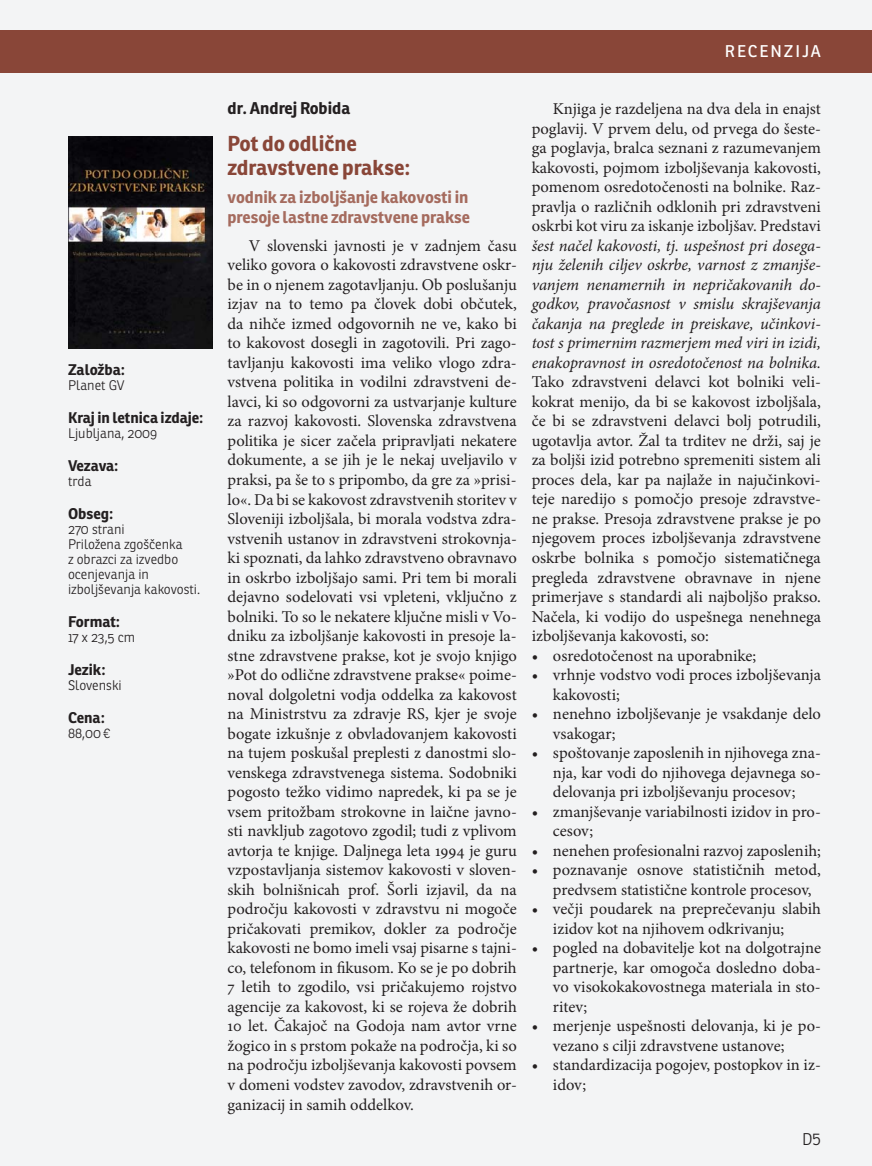
<style>
.page{position:relative;width:872px;height:1166px;background:#fff}
.page>*{position:absolute;margin:0;border:0;box-sizing:border-box;transform-origin:0 0}
.t1{font:700 21px/24px "Ronnia";color:#894638}
.t2{font:16.5px/19.5px "Minion Pro";color:#231f20}
.t3{font:italic 16.5px/19.5px "Minion Pro";letter-spacing:-.005em;color:#231f20;text-align:justify}
.t4{font:700 16.5px/19.5px "Ronnia";color:#a56b5e}
.t5{font:700 16.5px "Ronnia";color:#231f20}
.t6{font:16.5px "Ronnia";letter-spacing:.12em;color:#fff}
.t7{font:300 16.5px "Ronnia";color:#231f20}
.t8{font:700 15px "Ronnia";color:#231f20}
.t9{font:300 13.5px/15px "Ronnia";color:#231f20}
</style>
<div class="page">
<div style="left:0;top:0;width:872px;height:1165px;background:#f3f4f5"></div>
<div style="left:0;top:30px;width:872px;height:42px;background:#894638"></div>
<img style="left:68px;top:136px;width:145px;height:213px">
<p class="t8" style="left:68px;top:364px;width:58px">Založba:</p>
<p class="t9" style="left:68px;top:377px;width:58px">Planet GV</p>
<p class="t8" style="left:68px;top:412px;width:137px">Kraj in letnica izdaje:</p>
<p class="t9" style="left:68px;top:425px;width:91px">Ljubljana, 2009</p>
<p class="t8" style="left:68px;top:460px;width:52px">Vezava:</p>
<p class="t9" style="left:68px;top:473px;width:25px">trda</p>
<p class="t8" style="left:68px;top:508px;width:47px">Obseg:</p>
<p class="t9" style="left:68px;top:521px;width:134px">270 strani<br>Priložena zgoščenka<br>z obrazci za izvedbo ocenjevanja in izboljševanja kakovosti.</p>
<p class="t8" style="left:68px;top:616px;width:54px">Format:</p>
<p class="t9" style="left:68px;top:629px;width:69px">17 x 23,5 cm</p>
<p class="t8" style="left:68px;top:664px;width:39px">Jezik:</p>
<p class="t9" style="left:68px;top:677px;width:55px">Slovenski</p>
<p class="t8" style="left:68px;top:712px;width:38px">Cena:</p>
<p class="t9" style="left:68px;top:725px;width:44px">88,00 €</p>
<p class="t6" style="left:724px;top:45px;width:98px">RECENZIJA</p>
<p class="t5" style="left:227px;top:102px;width:124px">dr. Andrej Robida</p>
<p class="t1" style="left:227px;top:134px;width:184px">Pot do odlične zdravstvene prakse:</p>
<p class="t4" style="left:227px;top:189px;width:244px">vodnik za izboljšanje kakovosti in presoje lastne zdravstvene prakse</p>
<p class="t2" style="left:227px;top:237px;width:291px;text-align:justify;text-indent:21px">V slovenski javnosti je v zadnjem času veliko govora o kakovosti zdravstvene oskr&shy;be in o njenem zagotavljanju. Ob poslušanju izjav na to temo pa človek dobi občutek, da nihče izmed odgovornih ne ve, kako bi to kakovost dosegli in zagotovili. Pri zago&shy;tavljanju kakovosti ima veliko vlogo zdra&shy;vstvena politika in vodilni zdravstveni de&shy;lavci, ki so odgovorni za ustvarjanje kulture za razvoj kakovosti. Slovenska zdravstvena politika je sicer začela pripravljati nekatere dokumente, a se jih je le nekaj uveljavilo v praksi, pa še to s pripombo, da gre za »prisi&shy;lo«. Da bi se kakovost zdravstvenih storitev v Sloveniji izboljšala, bi morala vodstva zdra&shy;vstvenih ustanov in zdravstveni strokovnja&shy;ki spoznati, da lahko zdravstveno obravnavo in oskrbo izboljšajo sami. Pri tem bi morali dejavno sodelovati vsi vpleteni, vključno z bolniki. To so le nekatere ključne misli v Vo&shy;dniku za izboljšanje kakovosti in presoje la&shy;stne zdravstvene prakse, kot je svojo knjigo »Pot do odlične zdravstvene prakse« poime&shy;noval dolgoletni vodja oddelka za kakovost na Ministrstvu za zdravje RS, kjer je svoje bogate izkušnje z obvladovanjem kakovosti na tujem poskušal preplesti z danostmi slo&shy;venskega zdravstvenega sistema. Sodobniki pogosto težko vidimo napredek, ki pa se je vsem pritožbam strokovne in laične javno&shy;sti navkljub zagotovo zgodil; tudi z vplivom avtorja te knjige. Daljnega leta 1994 je guru vzpostavljanja sistemov kakovosti v sloven&shy;skih bolnišnicah prof. Šorli izjavil, da na področju kakovosti v zdravstvu ni mogoče pričakovati premikov, dokler za področje kakovosti ne bomo imeli vsaj pisarne s tajni&shy;co, telefonom in fikusom. Ko se je po dobrih 7 letih to zgodilo, vsi pričakujemo rojstvo agencije za kakovost, ki se rojeva že dobrih 10 let. Čakajoč na Godoja nam avtor vrne žogico in s prstom pokaže na področja, ki so na področju izboljševanja kakovosti povsem v domeni vodstev zavodov, zdravstvenih or&shy;ganizacij in samih oddelkov.</p>
<p class="t2" style="left:531px;top:100px;width:291px;text-align:justify;text-indent:21px">Knjiga je razdeljena na dva dela in enajst poglavij. V prvem delu, od prvega do šeste&shy;ga poglavja, bralca seznani z razumevanjem kakovosti, pojmom izboljševanja kakovosti, pomenom osredotočenosti na bolnike. Raz&shy;pravlja o različnih odklonih pri zdravstveni oskrbi kot viru za iskanje izboljšav. Predstavi</p>
<p class="t3" style="left:531px;top:237px;width:291px">šest načel kakovosti, tj. uspešnost pri dosega&shy;nju želenih ciljev oskrbe, varnost z zmanjše&shy;vanjem nenamernih in nepričakovanih do&shy;godkov, pravočasnost v smislu skrajševanja čakanja na preglede in preiskave, učinkovi&shy;tost s primernim razmerjem med viri in izidi, enakopravnost in osredotočenost na bolnika.</p>
<p class="t2" style="left:531px;top:373px;width:291px;text-align:justify">Tako zdravstveni delavci kot bolniki veli&shy;kokrat menijo, da bi se kakovost izboljšala, če bi se zdravstveni delavci bolj potrudili, ugotavlja avtor. Žal ta trditev ne drži, saj je za boljši izid potrebno spremeniti sistem ali proces dela, kar pa najlaže in najučinkovi&shy;teje naredijo s pomočjo presoje zdravstve&shy;ne prakse. Presoja zdravstvene prakse je po njegovem proces izboljševanja zdravstvene oskrbe bolnika s pomočjo sistematičnega pregleda zdravstvene obravnave in njene primerjave s standardi ali najboljšo prakso.<br>Načela, ki vodijo do uspešnega nenehnega izboljševanja kakovosti, so:</p>
<p class="t2" style="left:531px;top:646px;width:226px">• osredotočenost na uporabnike;</p>
<p class="t2" style="left:553px;top:666px;width:269px;text-indent:-21px">• vrhnje vodstvo vodi proces izboljševanja kakovosti;</p>
<p class="t2" style="left:553px;top:705px;width:269px;text-indent:-21px">• nenehno izboljševanje je vsakdanje delo vsakogar;</p>
<p class="t2" style="left:553px;top:744px;width:269px;text-align:justify;text-indent:-21px">• spoštovanje zaposlenih in njihovega zna&shy;nja, kar vodi do njihovega dejavnega so&shy;delovanja pri izboljševanju procesov;</p>
<p class="t2" style="left:553px;top:802px;width:269px;text-indent:-21px">• zmanjševanje variabilnosti izidov in pro&shy;cesov;</p>
<p class="t2" style="left:531px;top:841px;width:291px">• nenehen profesionalni razvoj zaposlenih;</p>
<p class="t2" style="left:553px;top:861px;width:269px;text-indent:-21px">• poznavanje osnove statističnih metod, predvsem statistične kontrole procesov,</p>
<p class="t2" style="left:553px;top:900px;width:269px;text-indent:-21px">• večji poudarek na preprečevanju slabih izidov kot na njihovem odkrivanju;</p>
<p class="t2" style="left:553px;top:939px;width:269px;text-align:justify;text-indent:-21px">• pogled na dobavitelje kot na dolgotrajne partnerje, kar omogoča dosledno doba&shy;vo visokokakovostnega materiala in sto&shy;ritev;</p>
<p class="t2" style="left:553px;top:1017px;width:269px;text-indent:-21px">• merjenje uspešnosti delovanja, ki je po&shy;vezano s cilji zdravstvene ustanove;</p>
<p class="t2" style="left:553px;top:1056px;width:269px;text-indent:-21px">• standardizacija pogojev, postopkov in iz&shy;idov;</p>
<p class="t7" style="left:802px;top:1129px;width:20px">D5</p>
</div>
